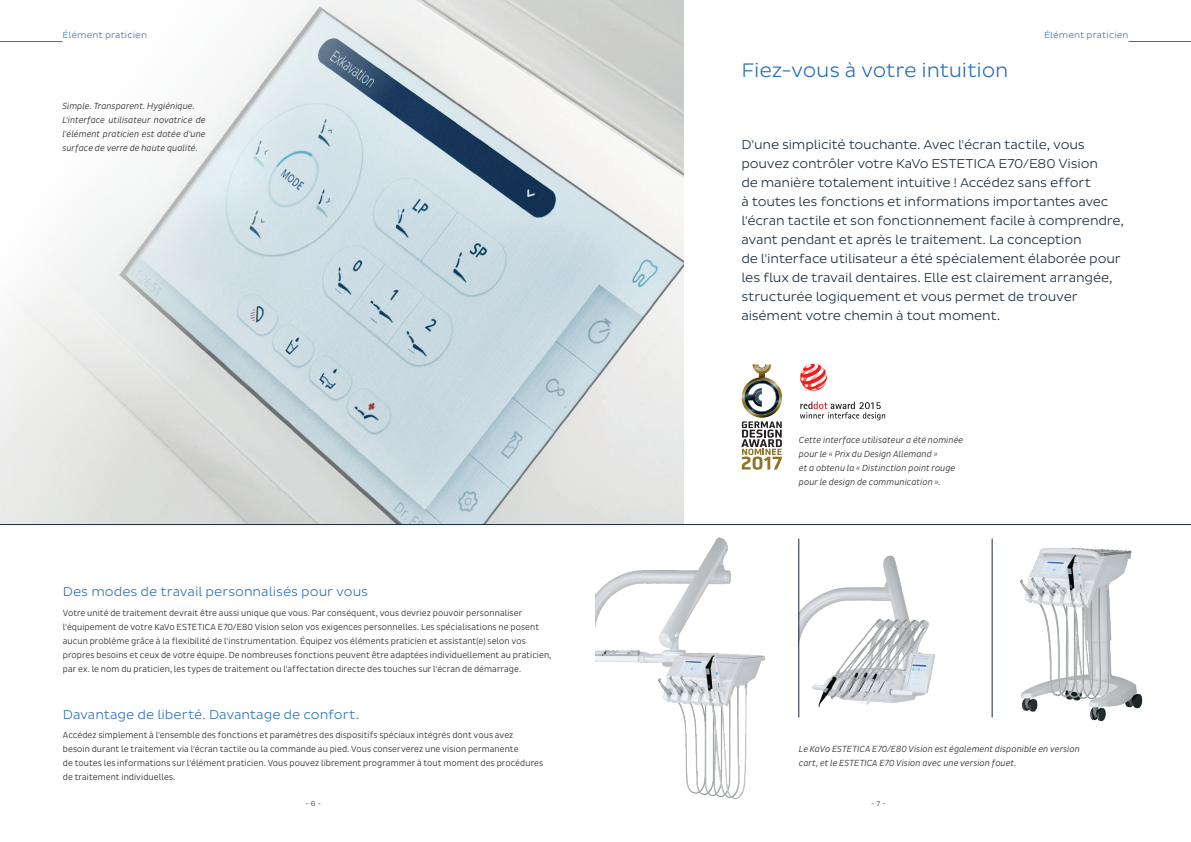
<style>
.page{position:relative;width:1191px;height:842px;background:#fff}
.page>*{position:absolute;margin:0;border:0;box-sizing:border-box;transform-origin:0 0}
.HL{font:300 20px "Pluto Sans";letter-spacing:-.01em;color:#2a70b8}
.Intro{font:300 13px/19px "Pluto Sans";letter-spacing:-.015em;color:#172938}
.Intro_blue{font:300 13px "Pluto Sans";letter-spacing:-.005em;color:#2a70b8}
.Copy{font:300 9px/14px "Pluto Sans Cond";letter-spacing:.01em;color:#231f20}
.Discription{font:italic 300 9px/14px "Pluto Sans Cond";letter-spacing:.01em;color:#231f20}
.Subheadline_Medium_b{font:300 9px "Pluto Sans";letter-spacing:.01em;color:#2a70b8}
.t1{font:300 7px "Pluto Sans";color:#172938}
</style>
<div class="page">
<img style="left:741px;top:364px;width:41px;height:54px">
<svg style="left:755px;top:364px;width:13px;height:7px"></svg>
<svg style="left:744px;top:380px;width:35px;height:35px"></svg>
<svg style="left:741px;top:421px;width:41px;height:49px"></svg>
<svg style="left:800px;top:364px;width:27px;height:27px"></svg>
<svg style="left:800px;top:402px;width:85px;height:18px"></svg>
<img style="left:0;top:0;width:684px;height:524px">
<hr style="left:0;top:524px;width:1191px;height:1px;background:#172938">
<img style="left:595px;top:524px;width:180px;height:275px">
<img style="left:798px;top:541px;width:137px;height:177px">
<img style="left:1020px;top:548px;width:123px;height:174px">
<hr style="left:798px;top:539px;width:1px;height:178px;background:#172938">
<hr style="left:992px;top:539px;width:1px;height:178px;background:#172938">
<hr style="left:0;top:41px;width:62px;height:1px;background:#2a70b8">
<hr style="left:1128px;top:41px;width:63px;height:1px;background:#2a70b8">
<p class="Subheadline_Medium_b" style="left:62px;top:30px;width:86px">Élément praticien</p>
<p class="Subheadline_Medium_b" style="left:1044px;top:30px;width:86px">Élément praticien</p>
<p class="Discription" style="left:62px;top:99px;width:134px">Simple. Transparent. Hygiénique.</p>
<p class="Discription" style="left:62px;top:113px;width:145px;text-align:justify">L'interface utilisateur novatrice de l'élément praticien est dotée d'une surface de verre de haute qualité.</p>
<p class="Intro_blue" style="left:63px;top:584px;width:307px">Des modes de travail personnalisés pour vous</p>
<p class="Copy" style="left:63px;top:606px;width:490px">Votre unité de traitement devrait être aussi unique que vous. Par conséquent, vous devriez pouvoir personnaliser l'équipement de votre KaVo ESTETICA E70/E80 Vision selon vos exigences personnelles. Les spécialisations ne posent aucun problème grâce à la flexibilité de l'instrumentation. Équipez vos éléments praticien et assistant(e) selon vos propres besoins et ceux de votre équipe. De nombreuses fonctions peuvent être adaptées individuellement au praticien, par ex. le nom du praticien, les types de traitement ou l'affectation directe des touches sur l'écran de démarrage.</p>
<p class="Intro_blue" style="left:63px;top:707px;width:298px">Davantage de liberté. Davantage de confort.</p>
<p class="Copy" style="left:63px;top:728px;width:482px">Accédez simplement à l'ensemble des fonctions et paramètres des dispositifs spéciaux intégrés dont vous avez<br>besoin durant le traitement via l'écran tactile ou la commande au pied. Vous conserverez une vision permanente<br>de toutes les informations sur l'élément praticien. Vous pouvez librement programmer à tout moment des procédures de traitement individuelles.</p>
<p class="HL" style="left:741px;top:59px;width:269px">Fiez-vous à votre intuition</p>
<p class="Intro" style="left:741px;top:135px;width:384px">D'une simplicité touchante. Avec l'écran tactile, vous pouvez contrôler votre KaVo ESTETICA E70/E80 Vision<br>de manière totalement intuitive ! Accédez sans effort<br>à toutes les fonctions et informations importantes avec l'écran tactile et son fonctionnement facile à comprendre, avant pendant et après le traitement. La conception<br>de l'interface utilisateur a été spécialement élaborée pour les flux de travail dentaires. Elle est clairement arrangée, structurée logiquement et vous permet de trouver aisément votre chemin à tout moment.</p>
<p class="Discription" style="left:799px;top:433px;width:166px">Cette interface utilisateur a été nominée pour le « Prix du Design Allemand »<br>et a obtenu la « Distinction point rouge pour le design de communication ».</p>
<p class="Discription" style="left:799px;top:742px;width:282px">Le KaVo ESTETICA E70/E80 Vision est également disponible en version cart, et le ESTETICA E70 Vision avec une version fouet.</p>
<p class="t1" style="left:305px;top:800px;width:17px">- 6 -</p>
<p class="t1" style="left:871px;top:800px;width:16px">- 7 -</p>
</div>
